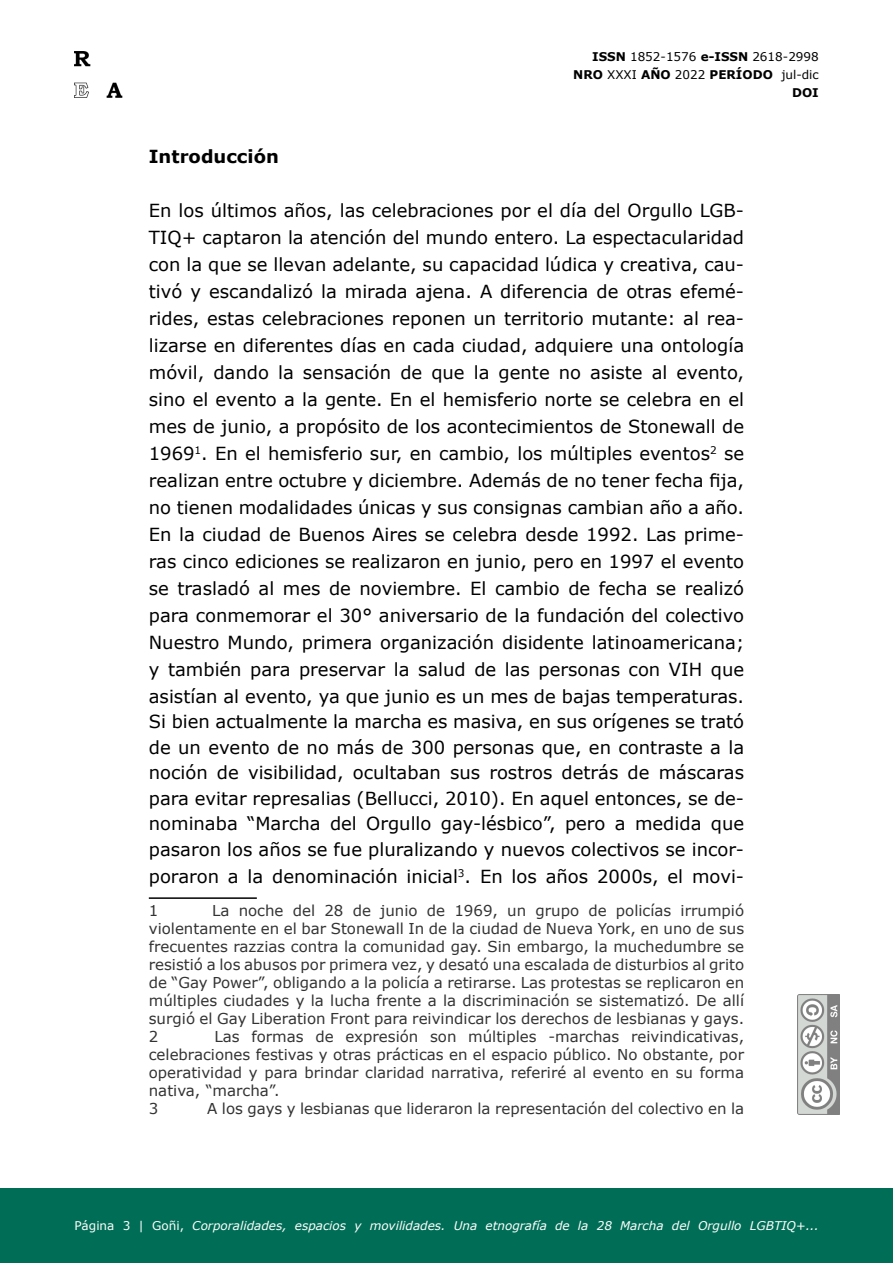
<style>
.page{position:relative;width:893px;height:1263px;background:#fff}
.page>*{position:absolute;margin:0;border:0;box-sizing:border-box;transform-origin:0 0}
.t1{font:18px/27px "Verdana";color:#000;text-align:justify}
.Título_párrafo_básic{font:700 18px "Verdana";color:#000}
.Notas_a_pie{font:15px/18px "Verdana";color:#333;text-align:justify}
.t2{font:italic 12px "Verdana";color:#fff}
.t3{font:12px/18px "Verdana";color:#000;text-align:right}
.s1{font-weight:700}
.s2{font-style:normal}
</style>
<div class="page">
<img style="left:798px;top:994px;width:42px;height:120px">
<div style="left:0;top:1188px;width:893px;height:75px;background:#006e56"></div>
<img style="left:74px;top:52px;width:49px;height:45px">
<hr style="left:149px;top:897px;width:108px;height:2px;background:#000">
<p class="t3" style="left:573px;top:47px;width:247px"><span class="s1">ISSN</span> 1852-1576 <span class="s1">e-ISSN</span> 2618-2998<br><span class="s1">NRO</span> XXXI <span class="s1">AÑO</span> 2022 <span class="s1">PERÍODO</span> jul-dic<br><span class="s1">DOI</span></p>
<p class="Título_párrafo_básic" style="left:149px;top:143px;width:132px">Introducción</p>
<p class="t1" style="left:149px;top:196px;width:597px">En los últimos años, las celebraciones por el día del Orgullo LGB-TIQ+ captaron la atención del mundo entero. La espectacularidad con la que se llevan adelante, su capacidad lúdica y creativa, cau&shy;tivó y escandalizó la mirada ajena. A diferencia de otras efemé&shy;rides, estas celebraciones reponen un territorio mutante: al rea&shy;lizarse en diferentes días en cada ciudad, adquiere una ontología móvil, dando la sensación de que la gente no asiste al evento, sino el evento a la gente. En el hemisferio norte se celebra en el mes de junio, a propósito de los acontecimientos de Stonewall de 1969<sup>1</sup>. En el hemisferio sur, en cambio, los múltiples eventos<sup>2</sup> se realizan entre octubre y diciembre. Además de no tener fecha fija, no tienen modalidades únicas y sus consignas cambian año a año.</p>
<p class="t1" style="left:149px;top:520px;width:597px">En la ciudad de Buenos Aires se celebra desde 1992. Las prime&shy;ras cinco ediciones se realizaron en junio, pero en 1997 el evento se trasladó al mes de noviembre. El cambio de fecha se realizó para conmemorar el 30° aniversario de la fundación del colectivo Nuestro Mundo, primera organización disidente latinoamericana; y también para preservar la salud de las personas con VIH que asistían al evento, ya que junio es un mes de bajas temperaturas.</p>
<p class="t1" style="left:149px;top:708px;width:597px;line-height:25.8px">Si bien actualmente la marcha es masiva, en sus orígenes se trató de un evento de no más de 300 personas que, en contraste a la noción de visibilidad, ocultaban sus rostros detrás de máscaras para evitar represalias (Bellucci, 2010). En aquel entonces, se de&shy;nominaba “Marcha del Orgullo gay-lésbico”, pero a medida que pasaron los años se fue pluralizando y nuevos colectivos se incor&shy;poraron a la denominación inicial<sup>3</sup>. En los años 2000s, el movi-</p>
<p class="Notas_a_pie" style="left:149px;top:901px;width:11px">1</p>
<p class="Notas_a_pie" style="left:149px;top:901px;width:597px;text-indent:63px">La noche del 28 de junio de 1969, un grupo de policías irrumpió violentamente en el bar Stonewall In de la ciudad de Nueva York, en uno de sus frecuentes razzias contra la comunidad gay. Sin embargo, la muchedumbre se resistió a los abusos por primera vez, y desató una escalada de disturbios al grito de “Gay Power”, obligando a la policía a retirarse. Las protestas se replicaron en múltiples ciudades y la lucha frente a la discriminación se sistematizó. De allí surgió el Gay Liberation Front para reivindicar los derechos de lesbianas y gays.</p>
<p class="Notas_a_pie" style="left:149px;top:1027px;width:11px">2</p>
<p class="Notas_a_pie" style="left:149px;top:1027px;width:597px;text-indent:66px">Las formas de expresión son múltiples -marchas reivindicativas, celebraciones festivas y otras prácticas en el espacio público. No obstante, por operatividad y para brindar claridad narrativa, referiré al evento en su forma nativa, “marcha”.</p>
<p class="Notas_a_pie" style="left:149px;top:1099px;width:11px">3</p>
<p class="Notas_a_pie" style="left:207px;top:1099px;width:538px">A los gays y lesbianas que lideraron la representación del colectivo en la</p>
<p class="t2" style="left:74px;top:1217px;width:746px"><span class="s2">Página 3 | Goñi,</span> Corporalidades, espacios y movilidades. Una etnografía de la 28 Marcha del Orgullo LGBTIQ+...</p>
</div>
